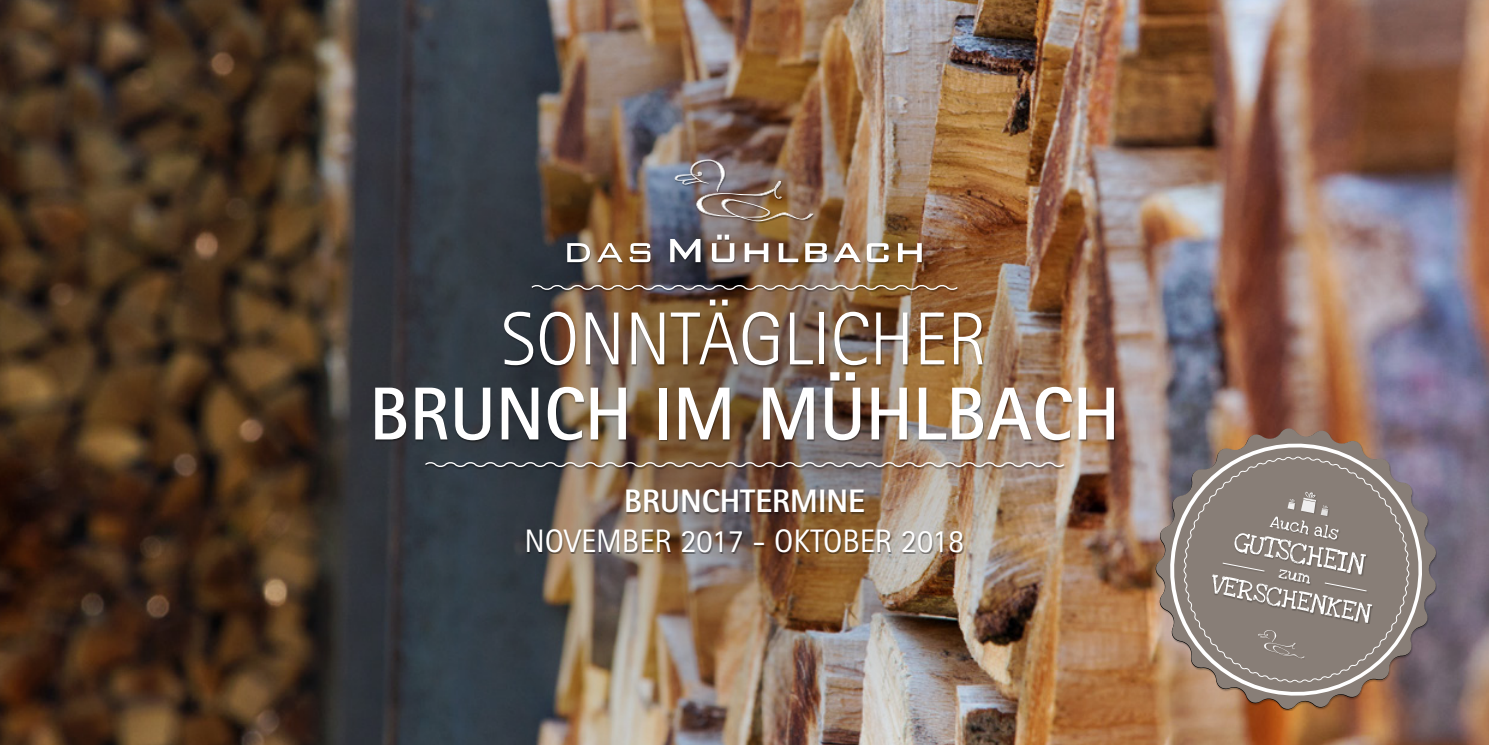
<style>
.page{position:relative;width:1489px;height:745px;background:#fff}
.page>*{position:absolute;margin:0;border:0;box-sizing:border-box;transform-origin:0 0}
.t1{font:700 75px "Rotis Sans Serif Std";color:#fff}
.t2{font:300 75px "Rotis Sans Serif Std";color:#fff}
.t3{font:32.5px "Rotis Sans Serif Std";color:#fff}
.t4{font:800 32.5px "Rotis Sans Serif Std";color:#fff}
</style>
<div class="page">
<img style="left:0;top:0;width:1488px;height:744px">
<div style="left:376px;top:161px;width:739px;height:393px;background:#000;opacity:.4"></div>
<svg style="left:567px;top:243px;width:23px;height:19px"></svg>
<svg style="left:597px;top:243px;width:25px;height:19px"></svg>
<svg style="left:629px;top:243px;width:21px;height:19px"></svg>
<svg style="left:670px;top:239px;width:30px;height:23px"></svg>
<svg style="left:712px;top:234px;width:22px;height:28px"></svg>
<svg style="left:744px;top:243px;width:24px;height:19px"></svg>
<svg style="left:778px;top:243px;width:20px;height:19px"></svg>
<svg style="left:805px;top:243px;width:22px;height:19px"></svg>
<svg style="left:833px;top:243px;width:27px;height:19px"></svg>
<svg style="left:866px;top:243px;width:22px;height:19px"></svg>
<svg style="left:898px;top:243px;width:23px;height:19px"></svg>
<img style="left:674px;top:159px;width:139px;height:62px">
<img style="left:530px;top:283px;width:429px;height:8px">
<img style="left:423px;top:460px;width:642px;height:8px">
<img style="left:1154px;top:426px;width:283px;height:284px">
<svg style="left:1163px;top:436px;width:265px;height:266px;background:#95827b"></svg>
<svg style="left:1182px;top:455px;width:227px;height:227px;background:#8f857f"></svg>
<svg style="left:1211px;top:491px;width:160px;height:131px;background:#958d87"></svg>
<div style="left:1258px;top:630px;width:47px;height:28px;background:#887e77"></div>
<svg style="left:1257px;top:629px;width:47px;height:29px"></svg>
<h1 class="t2" style="left:501px;top:296px;width:488px">SONNTÄGLICHER</h1>
<h1 class="t1" style="left:369px;top:366px;width:752px">BRUNCH IM MÜHLBACH</h1>
<p class="t4" style="left:624px;top:480px;width:242px">BRUNCHTERMINE</p>
<p class="t3" style="left:524px;top:521px;width:441px">NOVEMBER 2017 - OKTOBER 2018</p>
</div>
